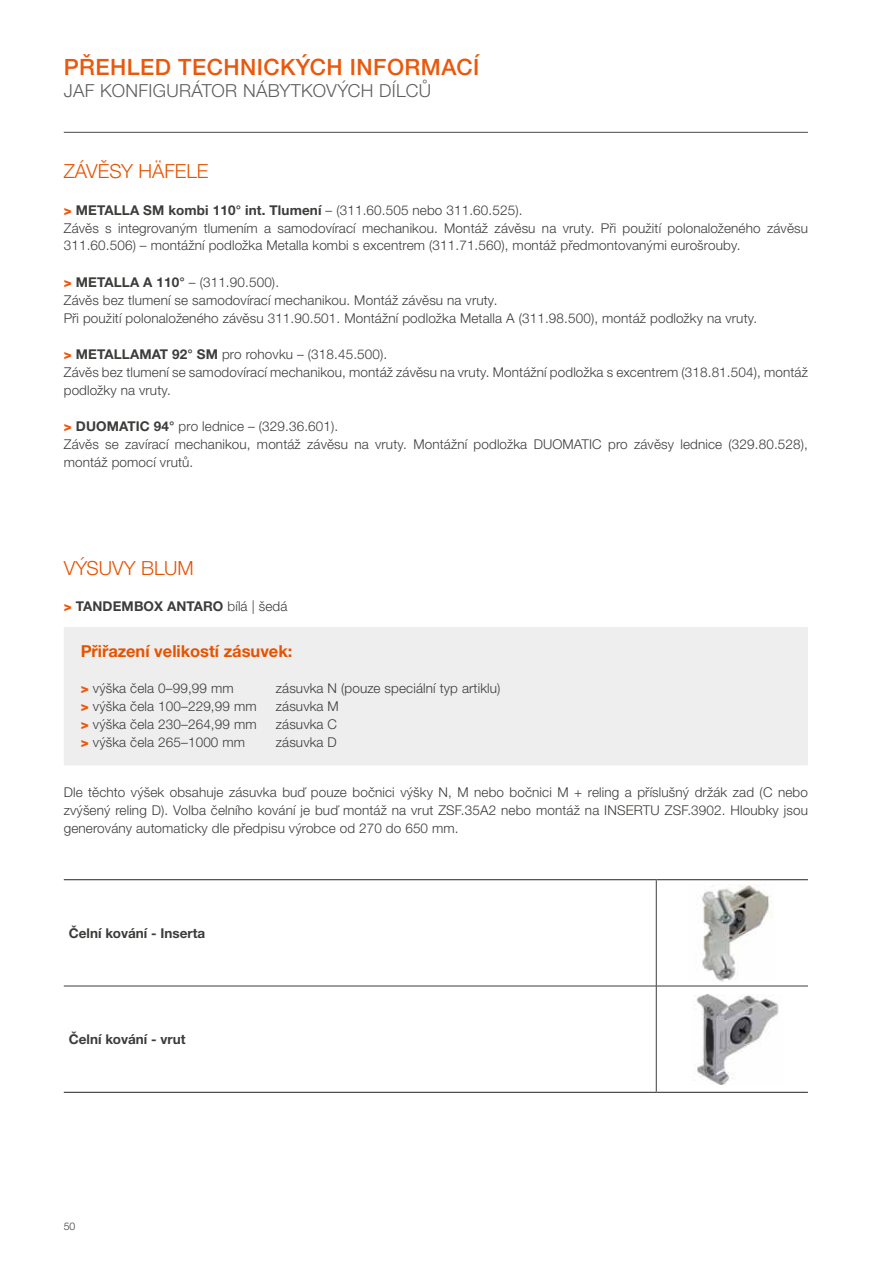
<style>
.page{position:relative;width:893px;height:1263px;background:#fff}
.page>*{position:absolute;margin:0;border:0;box-sizing:border-box;transform-origin:0 0}
.t1{font:500 22.5px "Helvetica Neue LTW1 G";letter-spacing:.02em;color:#ea580c}
.t2{font:300 19.5px "Helvetica Neue LTW1 G";color:#e65300}
.t3{font:300 18px "Helvetica Neue LTW1 G";letter-spacing:.02em;color:#5f5e5e}
.t4{font:700 16.5px "Helvetica Neue LTW1 G";color:#e65300}
.t5{font:300 13.5px/18px "Helvetica Neue LTW1 G";letter-spacing:.01em;color:#3c3c3b}
.t6{font:700 13.5px "Helvetica Neue LTW1 G";color:#3c3c3b}
.t7{font:300 10.5px "Helvetica Neue LTW1 G";color:#3c3c3b}
.s1{font-weight:800;color:#ea580c}
.s2{font-weight:700}
.s3{font-weight:300}
</style>
<div class="page">
<hr style="left:64px;top:132px;width:744px;height:1px;background:#5f5e5e">
<hr style="left:64px;top:879px;width:592px;height:1px;background:#3c3c3b">
<hr style="left:656px;top:879px;width:152px;height:1px;background:#3c3c3b">
<hr style="left:64px;top:1092px;width:592px;height:1px;background:#3c3c3b">
<hr style="left:656px;top:1092px;width:152px;height:1px;background:#3c3c3b">
<hr style="left:64px;top:986px;width:592px;height:1px;background:#3c3c3b">
<hr style="left:656px;top:986px;width:152px;height:1px;background:#3c3c3b">
<hr style="left:656px;top:880px;width:1px;height:106px;background:#3c3c3b">
<hr style="left:656px;top:986px;width:1px;height:106px;background:#3c3c3b">
<img style="left:701px;top:884px;width:71px;height:97px">
<img style="left:696px;top:994px;width:83px;height:90px">
<div style="left:64px;top:627px;width:744px;height:138px;background:#eee"></div>
<h1 class="t1" style="left:64px;top:53px;width:417px">PŘEHLED TECHNICKÝCH INFORMACÍ</h1>
<h3 class="t3" style="left:64px;top:80px;width:369px">JAF KONFIGURÁTOR NÁBYTKOVÝCH DÍLCŮ</h3>
<h2 class="t2" style="left:64px;top:160px;width:146px">ZÁVĚSY HÄFELE</h2>
<p class="t5" style="left:64px;top:201px;width:746px"><span class="s1">&gt;</span> <span class="s2">METALLA SM kombi 110° int. Tlumení</span> – (311.60.505 nebo 311.60.525).<br>Závěs s integrovaným tlumením a samodovírací mechanikou. Montáž závěsu na vruty. Při použití polonaloženého závěsu<br>311.60.506) – montážní podložka Metalla kombi s excentrem (311.71.560), montáž předmontovanými eurošrouby.</p>
<p class="t5" style="left:64px;top:273px;width:695px"><span class="s1">&gt;</span> <span class="s2">METALLA A 110°</span> – (311.90.500).<br>Závěs bez tlumení se samodovírací mechanikou. Montáž závěsu na vruty.<br>Při použití polonaloženého závěsu 311.90.501. Montážní podložka Metalla A (311.98.500), montáž podložky na vruty.</p>
<p class="t5" style="left:64px;top:345px;width:746px"><span class="s1">&gt;</span> <span class="s2">METALLAMAT 92° SM</span> pro rohovku – (318.45.500).<br>Závěs bez tlumení se samodovírací mechanikou, montáž závěsu na vruty. Montážní podložka s excentrem (318.81.504), montáž podložky na vruty.</p>
<p class="t5" style="left:64px;top:417px;width:746px"><span class="s1">&gt;</span> <span class="s2">DUOMATIC 94°</span> pro lednice – (329.36.601).<br>Závěs se zavírací mechanikou, montáž závěsu na vruty. Montážní podložka DUOMATIC pro závěsy lednice (329.80.528), montáž pomocí vrutů.</p>
<h2 class="t2" style="left:64px;top:556px;width:131px">VÝSUVY BLUM</h2>
<p class="t6" style="left:64px;top:598px;width:225px"><span class="s1">&gt;</span> TANDEMBOX ANTARO <span class="s3">bílá | šedá</span></p>
<p class="t4" style="left:81px;top:641px;width:213px">Přiřazení velikostí zásuvek:</p>
<p class="t5" style="left:81px;top:679px;width:154px"><span class="s1">&gt;</span> výška čela 0–99,99 mm</p>
<p class="t5" style="left:276px;top:679px;width:226px">zásuvka N (pouze speciální typ artiklu)</p>
<p class="t5" style="left:81px;top:697px;width:177px"><span class="s1">&gt;</span> výška čela 100–229,99 mm</p>
<p class="t5" style="left:276px;top:697px;width:65px">zásuvka M</p>
<p class="t5" style="left:81px;top:715px;width:177px"><span class="s1">&gt;</span> výška čela 230–264,99 mm</p>
<p class="t5" style="left:276px;top:715px;width:63px">zásuvka C</p>
<p class="t5" style="left:81px;top:733px;width:166px"><span class="s1">&gt;</span> výška čela 265–1000 mm</p>
<p class="t5" style="left:276px;top:733px;width:63px">zásuvka D</p>
<p class="t5" style="left:64px;top:783px;width:746px;text-align:justify">Dle těchto výšek obsahuje zásuvka buď pouze bočnici výšky N, M nebo bočnici M + reling a příslušný držák zad (C nebo zvýšený reling D). Volba čelního kování je buď montáž na vrut ZSF.35A2 nebo montáž na INSERTU ZSF.3902. Hloubky jsou generovány automaticky dle předpisu výrobce od 270 do 650 mm.</p>
<p class="t6" style="left:69px;top:924px;width:138px">Čelní kování - Inserta</p>
<p class="t6" style="left:69px;top:1031px;width:118px">Čelní kování - vrut</p>
<p class="t7" style="left:64px;top:1220px;width:13px">50</p>
</div>
